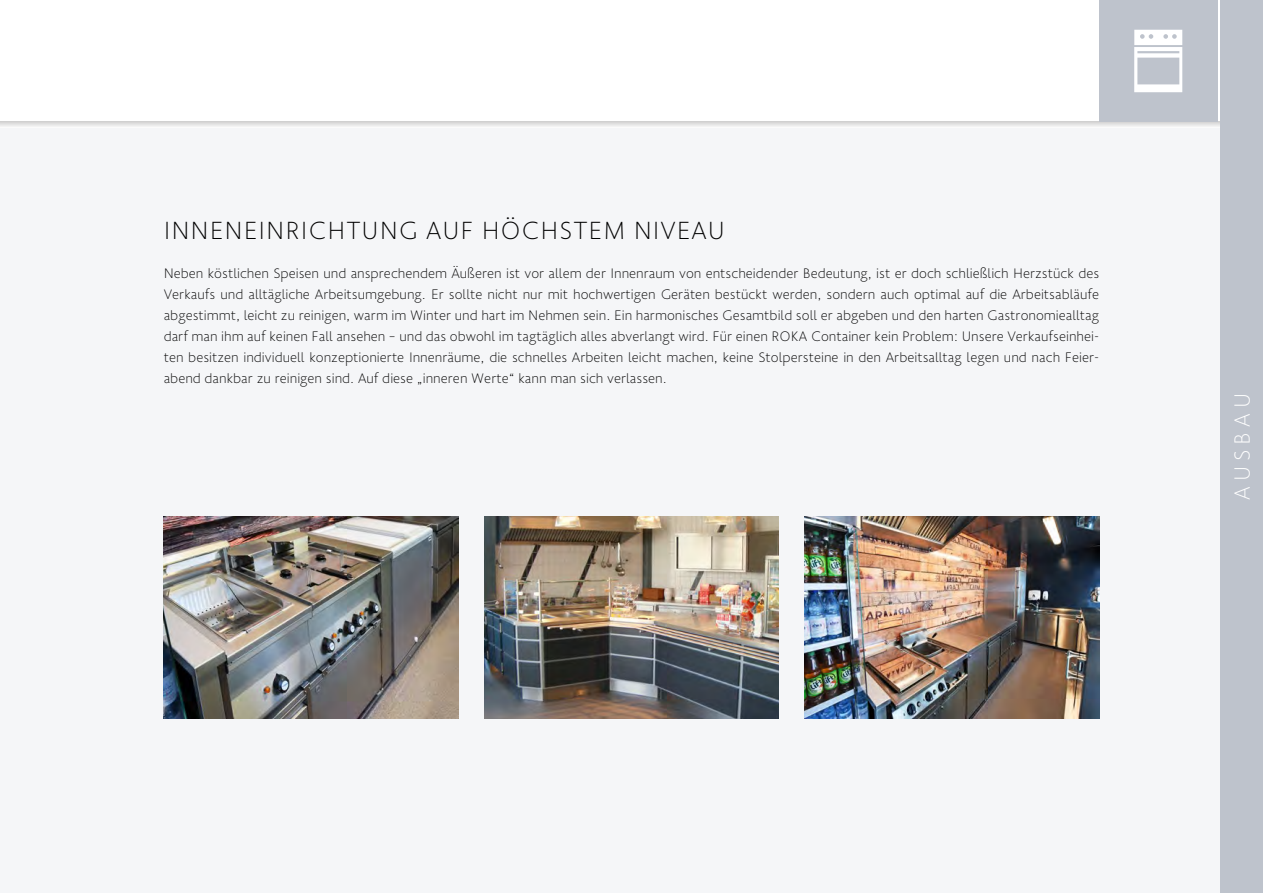
<style>
.page{position:relative;width:1263px;height:893px;background:#fff}
.page>*{position:absolute;margin:0;border:0;box-sizing:border-box;transform-origin:0 0}
.t1{font:200 27px "Golden Sans";letter-spacing:.035em;color:#000}
.t2{font:200 24px "Golden Sans";letter-spacing:.2em;color:#fff}
.t3{font:200 15px/21px "Golden Sans";color:#000;text-align:justify}
</style>
<div class="page">
<div style="left:0;top:124px;width:1221px;height:769px;background:#f5f6f8"></div>
<svg style="left:0;top:121px;width:1220px;height:5px"></svg>
<img style="left:805px;top:516px;width:294px;height:203px">
<img style="left:484px;top:516px;width:295px;height:203px">
<img style="left:164px;top:516px;width:294px;height:203px">
<div style="left:1220px;top:0;width:43px;height:893px;background:#bec3cc"></div>
<div style="left:1099px;top:0;width:118px;height:121px;background:#bec3cc"></div>
<svg style="left:1134px;top:30px;width:48px;height:62px"></svg>
<h1 class="t1" style="left:164px;top:211px;width:563px">INNENEINRICHTUNG AUF HÖCHSTEM NIVEAU</h1>
<p class="t3" style="left:164px;top:261px;width:937px">Neben köstlichen Speisen und ansprechendem Äußeren ist vor allem der Innenraum von entscheidender Bedeutung, ist er doch schließlich Herzstück des Verkaufs und alltägliche Arbeitsumgebung. Er sollte nicht nur mit hochwertigen Geräten bestückt werden, sondern auch optimal auf die Arbeitsabläufe abgestimmt, leicht zu reinigen, warm im Winter und hart im Nehmen sein. Ein harmonisches Gesamtbild soll er abgeben und den harten Gastronomiealltag darf man ihm auf keinen Fall ansehen – und das obwohl im tagtäglich alles abverlangt wird. Für einen ROKA Container kein Problem: Unsere Verkaufseinhei&shy;ten besitzen individuell konzeptionierte Innenräume, die schnelles Arbeiten leicht machen, keine Stolpersteine in den Arbeitsalltag legen und nach Feier&shy;abend dankbar zu reinigen sind. Auf diese „inneren Werte“ kann man sich verlassen.</p>
<h2 class="t2" style="left:1225px;top:500px;width:108px;rotate:-90deg">AUSBAU</h2>
</div>
